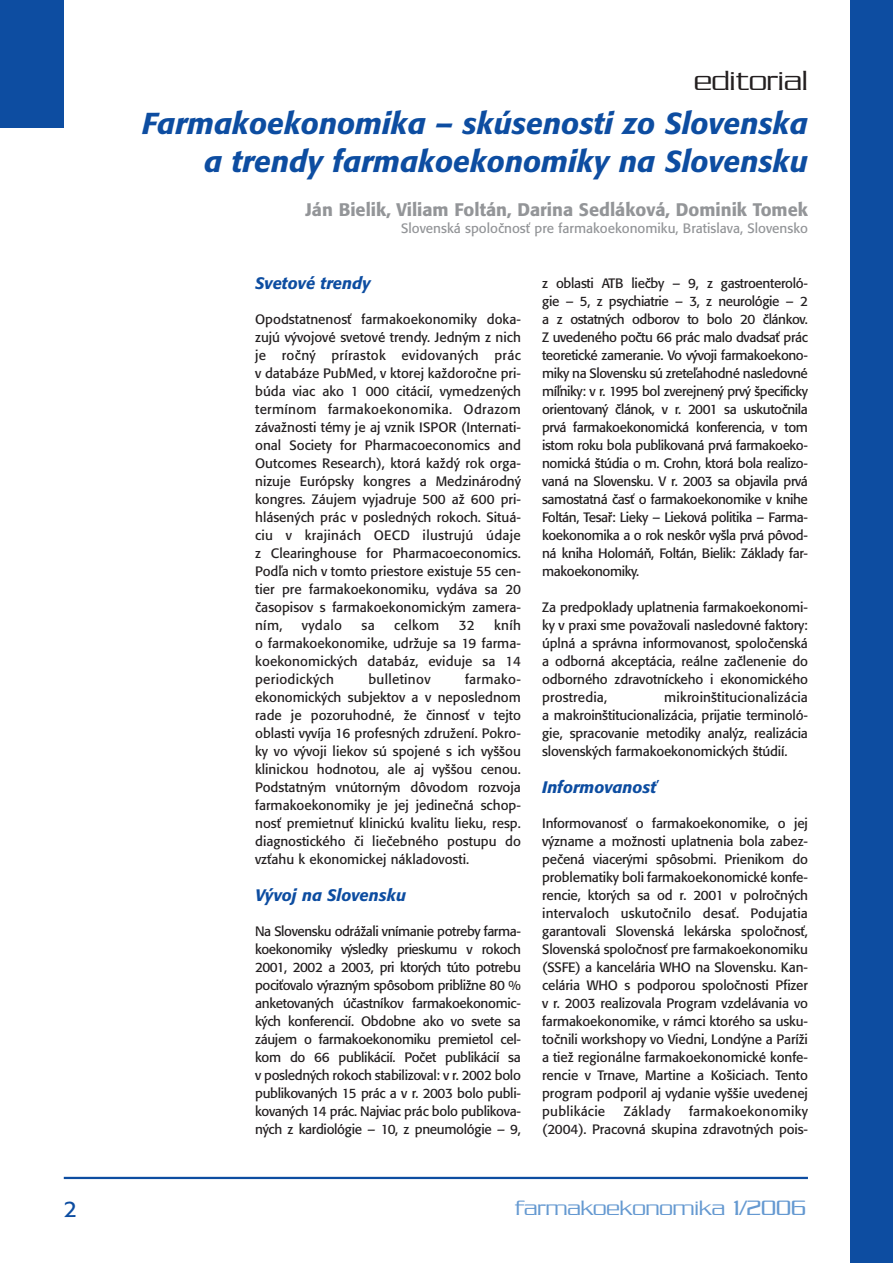
<style>
.page{position:relative;width:893px;height:1263px;background:#fff}
.page>*{position:absolute;margin:0;border:0;box-sizing:border-box;transform-origin:0 0}
.t1{font:italic 500 30px/37.5px "Formata CE";color:#0d4da1;text-align:right}
.t2{font:300 30px "Serpentine CE";color:#231f20}
.t3{font:300 22.5px "Serpentine CE";color:#6599d1}
.t4{font:22.5px "Formata CE";color:#0d4da1}
.t5{font:500 18px "Formata CE";color:#939598}
.t6{font:italic 500 16.5px "Formata CE";color:#0d4da1}
.t7{font:13.5px/18px "Formata CE";letter-spacing:-.005em;color:#231f20;text-align:justify}
.t8{font:13.5px "Formata CE";color:#939598}
.t9{font:13.5px "Formata CE";letter-spacing:.025em;color:#231f20}
.t10{font:13.5px "Formata CE";letter-spacing:.015em;color:#231f20}
</style>
<div class="page">
<div style="left:850px;top:0;width:43px;height:1263px;background:#0d4da1"></div>
<hr style="left:64px;top:1177px;width:744px;height:2px;background:#0d4da1">
<div style="left:0;top:0;width:64px;height:128px;background:#0d4da1"></div>
<h1 class="t2" style="left:694px;top:66px;width:115px">editorial</h1>
<h1 class="t1" style="left:142px;top:108px;width:667px">Farmakoekonomika – skúsenosti zo Slovenska a trendy farmakoekonomiky na Slovensku</h1>
<h3 class="t5" style="left:306px;top:202px;width:504px">Ján Bielik, Viliam Foltán, Darina Sedláková, Dominik Tomek</h3>
<p class="t8" style="left:401px;top:222px;width:408px">Slovenská spoločnosť pre farmakoekonomiku, Bratislava, Slovensko</p>
<p class="t6" style="left:255px;top:276px;width:117px">Svetové trendy</p>
<p class="t7" style="left:255px;top:311px;width:267px">Opodstatnenosť farmakoekonomiky doka&shy;zujú vývojové svetové trendy. Jedným z nich je ročný prírastok evidovaných prác v databáze PubMed, v ktorej každoročne pri&shy;búda viac ako 1 000 citácií, vymedzených termínom farmakoekonomika. Odrazom závažnosti témy je aj vznik ISPOR (Internati&shy;onal Society for Pharmacoeconomics and Outcomes Research), ktorá každý rok orga&shy;nizuje Európsky kongres a Medzinárodný kongres. Záujem vyjadruje 500 až 600 pri&shy;hlásených prác v posledných rokoch. Situá&shy;ciu v krajinách OECD ilustrujú údaje z Clearinghouse for Pharmacoeconomics.<br>Podľa nich v tomto priestore existuje 55 cen&shy;tier pre farmakoekonomiku, vydáva sa 20 časopisov s farmakoekonomickým zamera&shy;ním,</p>
<p class="t7" style="left:542px;top:275px;width:267px">z oblasti ATB liečby – 9, z gastroenteroló&shy;gie – 5, z psychiatrie – 3, z neurológie – 2 a z ostatných odborov to bolo 20 článkov.<br>Z uvedeného počtu 66 prác malo dvadsať prác teoretické zameranie. Vo vývoji farmakoekono&shy;miky na Slovensku sú zreteľahodné nasledovné míľniky: v r. 1995 bol zverejnený prvý špecificky orientovaný článok, v r. 2001 sa uskutočnila prvá farmakoekonomická konferencia, v tom istom roku bola publikovaná prvá farmakoeko&shy;nomická štúdia o m. Crohn, ktorá bola realizo&shy;vaná na Slovensku. V r. 2003 sa objavila prvá samostatná časť o farmakoekonomike v knihe Foltán, Tesař: Lieky – Lieková politika – Farma&shy;koekonomika a o rok neskôr vyšla prvá pôvod&shy;ná kniha Holomáň, Foltán, Bielik: Základy far&shy;makoekonomiky.</p>
<p class="t7" style="left:542px;top:599px;width:267px">Za predpoklady uplatnenia farmakoekonomi&shy;ky v praxi sme považovali nasledovné faktory: úplná a správna informovanost, spoločenská a odborná akceptácia, reálne začlenenie do odborného zdravotníckeho i ekonomického prostredia,</p>
<p class="t7" style="left:255px;top:617px;width:267px;text-indent:239px">kníh o farmakoekonomike, udržuje sa 19 farma&shy;koekonomických databáz, eviduje sa 14 periodických</p>
<p class="t7" style="left:302px;top:617px;width:42px">vydalo</p>
<p class="t7" style="left:361px;top:617px;width:15px">sa</p>
<p class="t7" style="left:394px;top:617px;width:47px">celkom</p>
<p class="t7" style="left:459px;top:617px;width:17px">32</p>
<p class="t9" style="left:368px;top:674px;width:64px">bulletinov</p>
<p class="t7" style="left:255px;top:671px;width:267px;text-indent:210px">farmako&shy;ekonomických subjektov a v neposlednom rade je pozoruhodné, že činnosť v tejto oblasti vyvíja 16 profesných združení. Pokro&shy;ky vo vývoji liekov sú spojené s ich vyššou klinickou hodnotou, ale aj vyššou cenou.<br>Podstatným vnútorným dôvodom rozvoja farmakoekonomiky je jej jedinečná schop&shy;nosť premietnuť klinickú kvalitu lieku, resp. diagnostického či liečebného postupu do vzťahu k ekonomickej nákladovosti.</p>
<p class="t6" style="left:255px;top:888px;width:152px">Vývoj na Slovensku</p>
<p class="t7" style="left:255px;top:923px;width:267px">Na Slovensku odrážali vnímanie potreby farma&shy;koekonomiky výsledky prieskumu v rokoch 2001, 2002 a 2003, pri ktorých túto potrebu pociťovalo výrazným spôsobom približne 80 % anketovaných účastníkov farmakoekonomic&shy;kých konferencií. Obdobne ako vo svete sa záujem o farmakoekonomiku premietol cel&shy;kom do 66 publikácií. Počet publikácií sa v posledných rokoch stabilizoval: v r. 2002 bolo publikovaných 15 prác a v r. 2003 bolo publi&shy;kovaných 14 prác. Najviac prác bolo publikova&shy;ných z kardiológie – 10, z pneumológie – 9,</p>
<p class="t7" style="left:542px;top:689px;width:267px;text-indent:122px">mikroinštitucionalizácia a makroinštitucionalizácia, prijatie terminoló&shy;gie, spracovanie metodiky analýz, realizácia slovenských farmakoekonomických štúdií.</p>
<p class="t6" style="left:542px;top:780px;width:116px">Informovanosť</p>
<p class="t7" style="left:542px;top:815px;width:267px">Informovanosť o farmakoekonomike, o jej význame a možnosti uplatnenia bola zabez&shy;pečená viacerými spôsobmi. Prienikom do problematiky boli farmakoekonomické konfe&shy;rencie, ktorých sa od r. 2001 v polročných intervaloch uskutočnilo desať. Podujatia garantovali Slovenská lekárska spoločnosť, Slovenská spoločnosť pre farmakoekonomiku (SSFE) a kancelária WHO na Slovensku. Kan&shy;celária WHO s podporou spoločnosti Pfizer v r. 2003 realizovala Program vzdelávania vo farmakoekonomike, v rámci ktorého sa usku&shy;točnili workshopy vo Viedni, Londýne a Paríži a tiež regionálne farmakoekonomické konfe&shy;rencie v Trnave, Martine a Košiciach. Tento program podporil aj vydanie vyššie uvedenej publikácie</p>
<p class="t10" style="left:624px;top:1106px;width:48px">Základy</p>
<p class="t7" style="left:542px;top:1103px;width:267px;text-align:right">farmakoekonomiky<br>(2004). Pracovná skupina zdravotných pois-</p>
<h2 class="t4" style="left:64px;top:1200px;width:15px">2</h2>
<h2 class="t3" style="left:515px;top:1197px;width:293px">farmakoekonomika 1/2006</h2>
</div>
